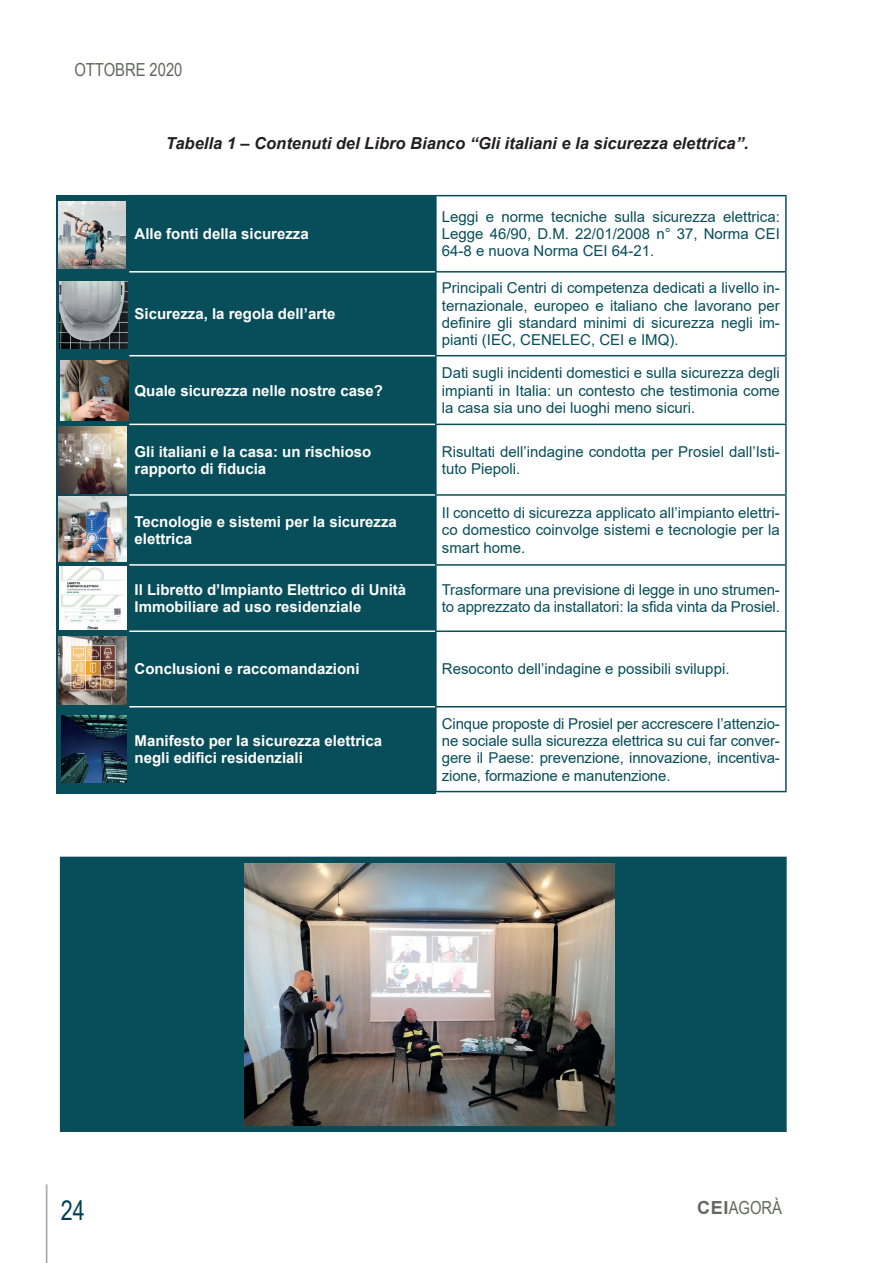
<style>
.page{position:relative;width:893px;height:1263px;background:#fff}
.page>*{position:absolute;margin:0;border:0;box-sizing:border-box;transform-origin:0 0}
.t1{font:27px "Arial Narrow";color:#003f52}
.t2{font:18px "Arial Narrow";color:#63675d}
.t3{font:italic 700 16.5px "Arial";color:#231f20}
.t4{font:15px/17.2px "Arial";color:#074e5a;text-align:justify}
.t5{font:700 15px/17.2px "Arial";color:#fff}
.s1{font-family:"Arial";font-weight:700}
</style>
<div class="page">
<hr style="left:46px;top:1184px;width:2px;height:79px;background:#abacb0">
<div style="left:60px;top:857px;width:727px;height:275px;background:#074e5a"></div>
<svg style="left:57px;top:195px;width:379px;height:598px;background:#18555e"></svg>
<div style="left:129px;top:196px;width:306px;height:595px;background:#074e5a"></div>
<hr style="left:128px;top:195px;width:308px;height:1px;background:#074e5a">
<hr style="left:128px;top:196px;width:1px;height:76px;background:#074e5a">
<hr style="left:128px;top:272px;width:1px;height:84px;background:#074e5a">
<hr style="left:128px;top:356px;width:1px;height:68px;background:#074e5a">
<hr style="left:128px;top:424px;width:1px;height:71px;background:#074e5a">
<hr style="left:128px;top:495px;width:1px;height:70px;background:#074e5a">
<hr style="left:128px;top:565px;width:1px;height:66px;background:#074e5a">
<hr style="left:128px;top:631px;width:1px;height:76px;background:#074e5a">
<hr style="left:128px;top:707px;width:1px;height:84px;background:#074e5a">
<hr style="left:128px;top:791px;width:308px;height:1px;background:#074e5a">
<hr style="left:129px;top:271px;width:306px;height:2px;background:#fff">
<hr style="left:129px;top:355px;width:306px;height:1px;background:#fff">
<hr style="left:129px;top:424px;width:306px;height:1px;background:#fff">
<hr style="left:129px;top:494px;width:306px;height:2px;background:#fff">
<hr style="left:129px;top:564px;width:306px;height:2px;background:#fff">
<hr style="left:129px;top:630px;width:306px;height:2px;background:#fff">
<hr style="left:129px;top:706px;width:306px;height:1px;background:#fff">
<hr style="left:436px;top:195px;width:351px;height:1px;background:#074e5a">
<hr style="left:435px;top:196px;width:2px;height:75px;background:#074e5a">
<hr style="left:785px;top:196px;width:2px;height:75px;background:#074e5a">
<hr style="left:435px;top:271px;width:352px;height:2px;background:#074e5a">
<hr style="left:435px;top:273px;width:2px;height:82px;background:#074e5a">
<hr style="left:785px;top:273px;width:2px;height:82px;background:#074e5a">
<hr style="left:435px;top:355px;width:352px;height:1px;background:#074e5a">
<hr style="left:435px;top:356px;width:2px;height:68px;background:#074e5a">
<hr style="left:785px;top:356px;width:2px;height:68px;background:#074e5a">
<hr style="left:435px;top:424px;width:352px;height:1px;background:#074e5a">
<hr style="left:435px;top:425px;width:2px;height:69px;background:#074e5a">
<hr style="left:785px;top:425px;width:2px;height:69px;background:#074e5a">
<hr style="left:435px;top:494px;width:352px;height:2px;background:#074e5a">
<hr style="left:435px;top:496px;width:2px;height:68px;background:#074e5a">
<hr style="left:785px;top:496px;width:2px;height:68px;background:#074e5a">
<hr style="left:435px;top:564px;width:352px;height:2px;background:#074e5a">
<hr style="left:435px;top:566px;width:2px;height:64px;background:#074e5a">
<hr style="left:785px;top:566px;width:2px;height:64px;background:#074e5a">
<hr style="left:435px;top:630px;width:352px;height:2px;background:#074e5a">
<hr style="left:435px;top:632px;width:2px;height:74px;background:#074e5a">
<hr style="left:785px;top:632px;width:2px;height:74px;background:#074e5a">
<hr style="left:435px;top:706px;width:352px;height:1px;background:#074e5a">
<hr style="left:435px;top:707px;width:2px;height:84px;background:#074e5a">
<hr style="left:785px;top:707px;width:2px;height:84px;background:#074e5a">
<hr style="left:436px;top:791px;width:351px;height:1px;background:#074e5a">
<img style="left:58px;top:201px;width:68px;height:68px">
<img style="left:60px;top:281px;width:67px;height:68px">
<img style="left:61px;top:361px;width:67px;height:60px">
<img style="left:59px;top:426px;width:67px;height:67px">
<img style="left:59px;top:496px;width:67px;height:66px">
<div style="left:59px;top:566px;width:67px;height:64px;background:#fff"></div>
<img style="left:61px;top:566px;width:62px;height:64px">
<img style="left:59px;top:637px;width:67px;height:67px">
<img style="left:61px;top:715px;width:65px;height:68px">
<img style="left:245px;top:864px;width:369px;height:262px">
<p class="t2" style="left:74px;top:56px;width:110px">OTTOBRE 2020</p>
<p class="t3" style="left:166px;top:132px;width:584px">Tabella 1 – Contenuti del Libro Bianco “Gli italiani e la sicurezza elettrica”.</p>
<p class="t5" style="left:135px;top:225px;width:176px">Alle fonti della sicurezza</p>
<p class="t5" style="left:135px;top:305px;width:202px">Sicurezza, la regola dell’arte</p>
<p class="t5" style="left:135px;top:382px;width:250px">Quale sicurezza nelle nostre case?</p>
<p class="t4" style="left:442px;top:208px;width:340px">Leggi e norme tecniche sulla sicurezza elettrica:<br>Legge 46/90, D.M. 22/01/2008 n° 37, Norma CEI 64-8 e nuova Norma CEI 64-21.</p>
<p class="t4" style="left:442px;top:279px;width:340px">Principali Centri di competenza dedicati a livello in&shy;ternazionale, europeo e italiano che lavorano per definire gli standard minimi di sicurezza negli im&shy;pianti (IEC, CENELEC, CEI e IMQ).</p>
<p class="t4" style="left:442px;top:364px;width:340px">Dati sugli incidenti domestici e sulla sicurezza degli impianti in Italia: un contesto che testimonia come la casa sia uno dei luoghi meno sicuri.</p>
<p class="t5" style="left:135px;top:443px;width:238px">Gli italiani e la casa: un rischioso rapporto di fiducia</p>
<p class="t4" style="left:442px;top:442px;width:340px">Risultati dell’indagine condotta per Prosiel dall’Isti&shy;tuto Piepoli.</p>
<p class="t5" style="left:135px;top:513px;width:264px">Tecnologie e sistemi per la sicurezza elettrica</p>
<p class="t4" style="left:442px;top:504px;width:340px">Il concetto di sicurezza applicato all’impianto elettri&shy;co domestico coinvolge sistemi e tecnologie per la smart home.</p>
<p class="t5" style="left:135px;top:581px;width:273px">Il Libretto d’Impianto Elettrico di Unità<br>Immobiliare ad uso residenziale</p>
<p class="t4" style="left:442px;top:581px;width:339px">Trasformare una previsione di legge in uno strumen&shy;to apprezzato da installatori: la sfida vinta da Prosiel.</p>
<p class="t5" style="left:135px;top:661px;width:227px">Conclusioni e raccomandazioni</p>
<p class="t4" style="left:442px;top:660px;width:289px">Resoconto dell’indagine e possibili sviluppi.</p>
<p class="t5" style="left:135px;top:732px;width:249px">Manifesto per la sicurezza elettrica negli edifici residenziali</p>
<p class="t4" style="left:442px;top:715px;width:339px">Cinque proposte di Prosiel per accrescere l’attenzio&shy;ne sociale sulla sicurezza elettrica su cui far conver&shy;gere il Paese: prevenzione, innovazione, incentiva&shy;zione, formazione e manutenzione.</p>
<h1 class="t1" style="left:61px;top:1191px;width:25px">24</h1>
<p class="t2" style="left:697px;top:1195px;width:86px"><span class="s1">CEI</span>AGORÀ</p>
</div>
